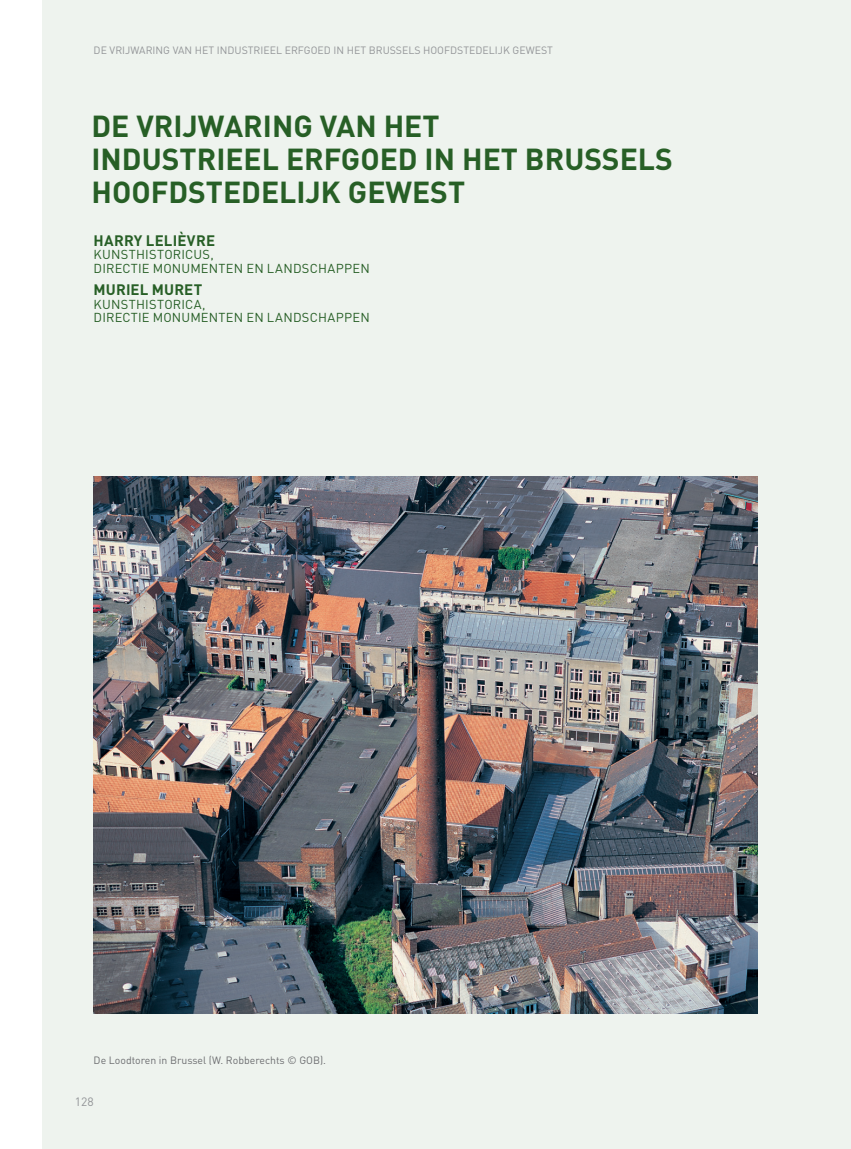
<style>
.page{position:relative;width:851px;height:1149px;background:#fff}
.page>*{position:absolute;margin:0;border:0;box-sizing:border-box;transform-origin:0 0}
.t1{font:700 30px/33px "DIN";color:#275f26}
.t2{font:700 15px "DIN";letter-spacing:.01em;color:#275f26}
.t3{font:12.9px/13.5px "DIN";letter-spacing:.09em;color:#275f26}
.t4{font:12px "DIN";color:#939598}
.t5{font:10.5px "DIN";color:#939598}
.t6{font:10.5px "DIN";color:#6c6d70}
</style>
<div class="page">
<div style="left:43px;top:0;width:807px;height:1148px;background:#eef3ee"></div>
<img style="left:94px;top:476px;width:663px;height:537px">
<p class="t5" style="left:94px;top:44px;width:461px">DE VRIJWARI NG VAN H ET I NDUSTRI EEL ERFGOED I N H ET BRUSSELS HOOFDSTEDELIJK GEWEST</p>
<h1 class="t1" style="left:91px;top:108px;width:582px">DE VRIJWARING VAN HET<br>INDUSTRIEEL ERFGOED IN HET BRUSSELS<br>HOOFDSTEDELIJK GEWEST</h1>
<p class="t2" style="left:94px;top:230px;width:112px">HARRY LELIÈVRE</p>
<p class="t3" style="left:94px;top:247px;width:226px">KUNSTHISTORICUS,<br>DI RECTI E MONUM ENTEN EN LANDSCHA</p>
<p class="t3" style="left:336px;top:261px;width:35px">PPEN</p>
<p class="t2" style="left:94px;top:280px;width:91px">MURIEL MURET</p>
<p class="t3" style="left:94px;top:297px;width:226px">KUNSTHISTORICA,<br>DI RECTI E MONUM ENTEN EN LANDSCHA</p>
<p class="t3" style="left:336px;top:310px;width:35px">PPEN</p>
<p class="t6" style="left:94px;top:1053px;width:234px">DE LOODTOREN IN BRUSSEL (W. ROBBERECHTS © GO B).</p>
<p class="t4" style="left:75px;top:1094px;width:20px">128</p>
</div>
